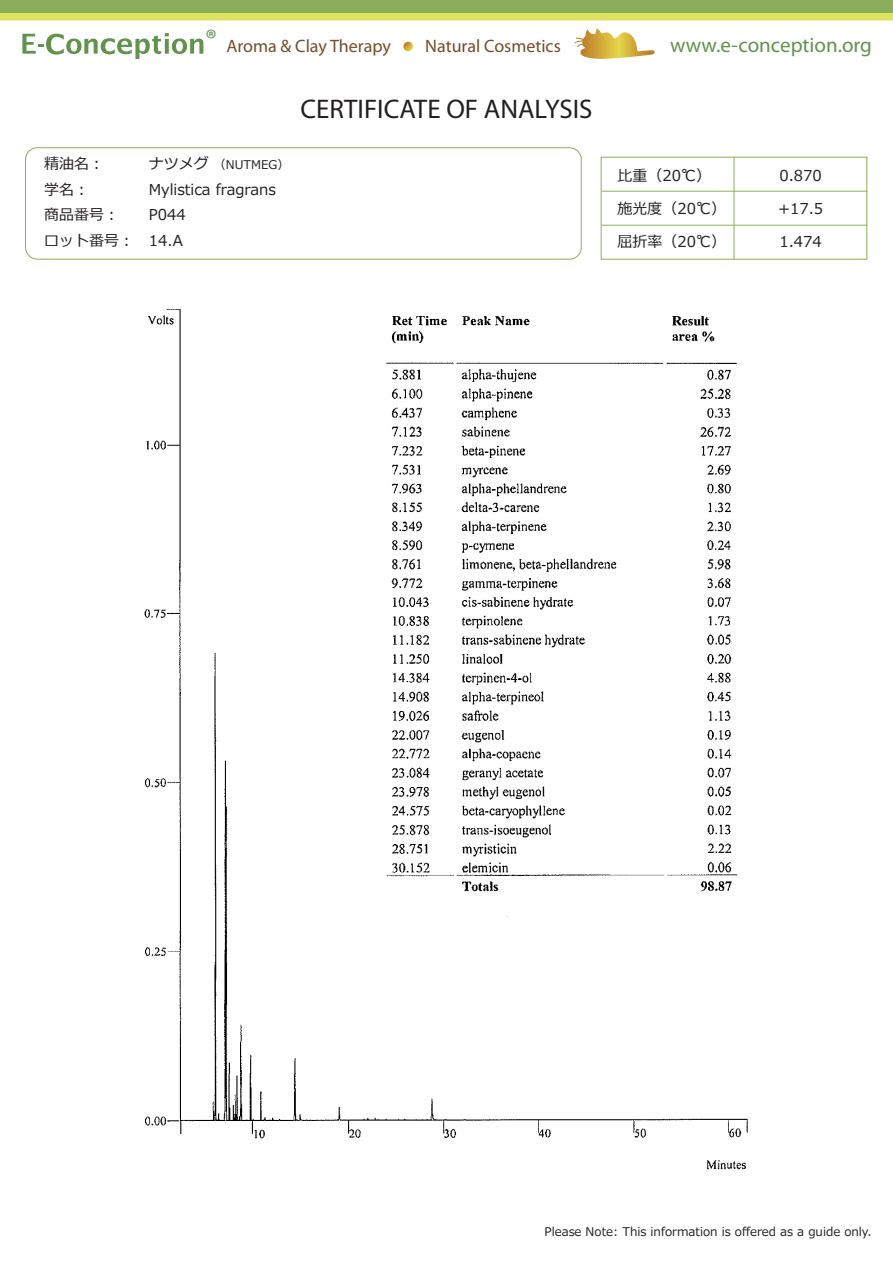
<style>
.page{position:relative;width:893px;height:1263px;background:#fff}
.page>*{position:absolute;margin:0;border:0;box-sizing:border-box;transform-origin:0 0}
.t1{font:27px "Myriad Pro";color:#231f20}
.t2{font:21px "Myriad Pro";color:#61934d}
.t3{font:18px "Myriad Pro";color:#754d29}
.t4{font:15px/25.5px "Meiryo";color:#231f20}
.t5{font:12px "Meiryo";color:#231f20}
.s1{font-size:15px}
</style>
<div class="page">
<svg style="left:574px;top:28px;width:81px;height:31px"></svg>
<div style="left:0;top:0;width:893px;height:15px;background:#8aae5b"></div>
<div style="left:0;top:13px;width:893px;height:7px;background:#dfe460"></div>
<svg style="left:403px;top:42px;width:10px;height:10px"></svg>
<svg style="left:22px;top:33px;width:181px;height:26px"></svg>
<div style="left:25px;top:147px;width:557px;height:113px;border:1px solid #8aaf5a;border-radius:12px"></div>
<div style="left:601px;top:157px;width:266px;height:103px;border:1px solid #8aaf5a"></div>
<hr style="left:602px;top:191px;width:265px;height:1px;background:#8aaf5a">
<hr style="left:602px;top:225px;width:265px;height:1px;background:#8aaf5a">
<hr style="left:734px;top:157px;width:1px;height:102px;background:#8aaf5a">
<img style="left:144px;top:309px;width:604px;height:861px">
<p class="t3" style="left:205px;top:35px;width:187px"><sup>®</sup> Aroma &amp; Clay Therapy</p>
<p class="t3" style="left:425px;top:35px;width:137px">Natural Cosmetics</p>
<h2 class="t2" style="left:670px;top:32px;width:203px">www.e-conception.org</h2>
<h1 class="t1" style="left:300px;top:92px;width:293px">CERTIFICATE OF ANALYSIS</h1>
<p class="t5" style="left:149px;top:156px;width:142px"><span class="s1">ナツメグ</span> （NUTMEG）</p>
<p class="t4" style="left:149px;top:177px;width:129px">Mylistica fragrans<br>P044<br>14.A</p>
<p class="t4" style="left:44px;top:152px;width:91px">精油名：<br>学名：<br>商品番号：ロット番号：</p>
<p class="t4" style="left:617px;top:163px;width:95px">比重（20℃）</p>
<p class="t4" style="left:617px;top:196px;width:110px">施光度（20℃）</p>
<p class="t4" style="left:617px;top:229px;width:110px">屈折率（20℃）</p>
<p class="t4" style="left:779px;top:163px;width:44px">0.870</p>
<p class="t4" style="left:778px;top:196px;width:47px">+17.5</p>
<p class="t4" style="left:779px;top:229px;width:44px">1.474</p>
<p class="t5" style="left:545px;top:1224px;width:329px">Please Note: This information is offered as a guide only.</p>
</div>
